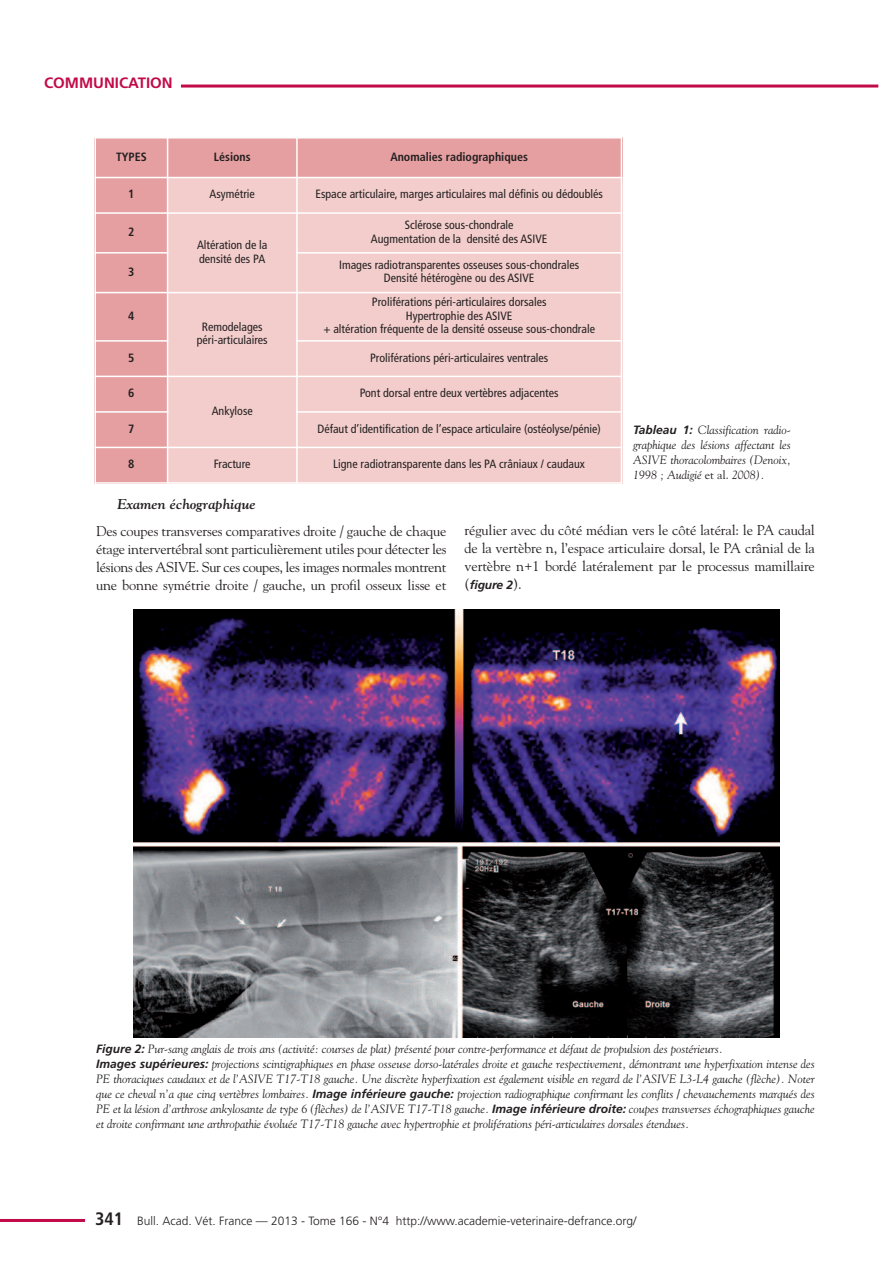
<style>
.page{position:relative;width:893px;height:1263px;background:#fff}
.page>*{position:absolute;margin:0;border:0;box-sizing:border-box;transform-origin:0 0}
.t1{font:700 15px "Frutiger";color:#c30a49}
.t2{font:14.25px/18px "Goudy";letter-spacing:-.01em;color:#231f20;text-align:justify}
.t3{font:italic 700 14.25px "Goudy";color:#231f20}
.t4{font:italic 12px/15px "Goudy";color:#231f20;text-align:justify}
.t5{font:condensed 12px/13.5px "Frutiger LT Std";color:#231f20;text-align:center}
.t6{font:300 12px "Frutiger";color:#231f20}
.t7{font:700 condensed 12px "Frutiger";color:#231f20}
.t8{font:italic 700 12px "Frutiger";letter-spacing:-.01em;color:#231f20}
.s1{font-family:"Frutiger";font-weight:700}
.s2{font-style:normal}
.s3{font-family:"Goudy";font-weight:400;font-style:normal;font-size:14.25px}
.s4{font-weight:700;font-stretch:condensed;font-size:18px}
</style>
<div class="page">
<hr style="left:181px;top:85px;width:697px;height:3px;background:#c30a49">
<hr style="left:0;top:1219px;width:85px;height:3px;background:#c30a49">
<div style="left:94px;top:137px;width:74px;height:41px;background:#e59fa1"></div>
<div style="left:168px;top:137px;width:129px;height:41px;background:#e59fa1"></div>
<div style="left:297px;top:137px;width:325px;height:41px;background:#e59fa1"></div>
<div style="left:94px;top:178px;width:74px;height:35px;background:#e59fa1"></div>
<div style="left:168px;top:178px;width:129px;height:35px;background:#f2cdcb"></div>
<div style="left:297px;top:178px;width:325px;height:35px;background:#f2cdcb"></div>
<div style="left:94px;top:213px;width:74px;height:40px;background:#e59fa1"></div>
<div style="left:168px;top:213px;width:129px;height:80px;background:#f2cdcb"></div>
<div style="left:297px;top:213px;width:325px;height:40px;background:#f2cdcb"></div>
<div style="left:94px;top:253px;width:74px;height:40px;background:#e59fa1"></div>
<div style="left:297px;top:253px;width:325px;height:40px;background:#f2cdcb"></div>
<div style="left:94px;top:293px;width:74px;height:48px;background:#e59fa1"></div>
<div style="left:168px;top:293px;width:129px;height:83px;background:#f2cdcb"></div>
<div style="left:297px;top:293px;width:325px;height:48px;background:#f2cdcb"></div>
<div style="left:94px;top:341px;width:74px;height:35px;background:#e59fa1"></div>
<div style="left:297px;top:341px;width:325px;height:35px;background:#f2cdcb"></div>
<div style="left:94px;top:376px;width:74px;height:36px;background:#e59fa1"></div>
<div style="left:168px;top:376px;width:129px;height:71px;background:#f2cdcb"></div>
<div style="left:297px;top:376px;width:325px;height:36px;background:#f2cdcb"></div>
<div style="left:94px;top:412px;width:74px;height:35px;background:#e59fa1"></div>
<div style="left:297px;top:412px;width:325px;height:35px;background:#f2cdcb"></div>
<div style="left:94px;top:447px;width:74px;height:37px;background:#e59fa1"></div>
<div style="left:168px;top:447px;width:129px;height:37px;background:#f2cdcb"></div>
<div style="left:297px;top:447px;width:325px;height:37px;background:#f2cdcb"></div>
<hr style="left:94px;top:137px;width:2px;height:347px;background:#fff">
<hr style="left:167px;top:137px;width:1px;height:347px;background:#fff">
<hr style="left:296px;top:137px;width:2px;height:347px;background:#fff">
<hr style="left:621px;top:137px;width:1px;height:347px;background:#fff">
<hr style="left:94px;top:137px;width:528px;height:1px;background:#fff">
<hr style="left:94px;top:177px;width:528px;height:1px;background:#fff">
<hr style="left:94px;top:212px;width:528px;height:2px;background:#fff">
<hr style="left:94px;top:252px;width:74px;height:2px;background:#fff">
<hr style="left:296px;top:252px;width:326px;height:2px;background:#fff">
<hr style="left:94px;top:292px;width:528px;height:1px;background:#fff">
<hr style="left:94px;top:340px;width:74px;height:2px;background:#fff">
<hr style="left:296px;top:340px;width:326px;height:2px;background:#fff">
<hr style="left:94px;top:376px;width:528px;height:1px;background:#fff">
<hr style="left:94px;top:411px;width:74px;height:2px;background:#fff">
<hr style="left:296px;top:411px;width:326px;height:2px;background:#fff">
<hr style="left:94px;top:447px;width:528px;height:1px;background:#fff">
<hr style="left:94px;top:482px;width:528px;height:2px;background:#fff">
<img style="left:133px;top:609px;width:646px;height:429px">
<p class="t1" style="left:44px;top:76px;width:130px">COMMUNICATION</p>
<p class="t7" style="left:116px;top:152px;width:32px">TYPES</p>
<p class="t7" style="left:214px;top:152px;width:38px">Lésions</p>
<p class="t7" style="left:390px;top:152px;width:139px">Anomalies radiographiques</p>
<p class="t7" style="left:128px;top:189px;width:8px">1</p>
<p class="t5" style="left:210px;top:188px;width:47px">Asymétrie</p>
<p class="t5" style="left:316px;top:188px;width:289px">Espace articulaire, marges articulaires mal définis ou dédoublés</p>
<p class="t7" style="left:128px;top:227px;width:8px">2</p>
<p class="t5" style="left:197px;top:239px;width:72px;text-align:left">Altération de la densité des PA</p>
<p class="t5" style="left:371px;top:219px;width:178px">Sclérose sous-chondrale<br>Augmentation de la densité des ASIVE</p>
<p class="t7" style="left:128px;top:267px;width:8px">3</p>
<p class="t5" style="left:339px;top:259px;width:242px">Images radiotransparentes osseuses sous-chondrales<br>Densité hétérogène ou des ASIVE</p>
<p class="t7" style="left:128px;top:311px;width:8px">4</p>
<p class="t5" style="left:197px;top:321px;width:72px">Remodelages péri-articulaires</p>
<p class="t5" style="left:323px;top:296px;width:273px">Proliférations péri-articulaires dorsales<br>Hypertrophie des ASIVE<br>+ altération fréquente de la densité osseuse sous-chondrale</p>
<p class="t7" style="left:128px;top:353px;width:8px">5</p>
<p class="t5" style="left:370px;top:352px;width:180px">Proliférations péri-articulaires ventrales</p>
<p class="t7" style="left:128px;top:388px;width:8px">6</p>
<p class="t5" style="left:212px;top:405px;width:43px">Ankylose</p>
<p class="t5" style="left:360px;top:387px;width:200px">Pont dorsal entre deux vertèbres adjacentes</p>
<p class="t7" style="left:128px;top:424px;width:8px">7</p>
<p class="t5" style="left:318px;top:423px;width:285px">Défaut d’identification de l’espace articulaire (ostéolyse/pénie)</p>
<p class="t7" style="left:128px;top:459px;width:8px">8</p>
<p class="t5" style="left:214px;top:458px;width:38px">Fracture</p>
<p class="t5" style="left:333px;top:458px;width:253px">Ligne radiotransparente dans les PA crâniaux / caudaux</p>
<p class="t4" style="left:633px;top:422px;width:159px"><span class="s1">Tableau 1:</span> Classification radio&shy;graphique des lésions affectant les ASIVE thoracolombaires (Denoix, 1998 ; Audigié <span class="s2">et al.</span> 2008).</p>
<p class="t3" style="left:117px;top:496px;width:140px">Examen échographique</p>
<p class="t2" style="left:96px;top:522px;width:352px">Des coupes transverses comparatives droite / gauche de chaque étage intervertébral sont particulièrement utiles pour détecter les lésions des ASIVE. Sur ces coupes, les images normales montrent une bonne symétrie droite / gauche, un profil osseux lisse et</p>
<p class="t2" style="left:465px;top:521px;width:352px">régulier avec du côté médian vers le côté latéral: le PA caudal de la vertèbre n, l’espace articulaire dorsal, le PA crânial de la vertèbre n+1 bordé latéralement par le processus mamillaire</p>
<p class="t8" style="left:465px;top:580px;width:59px"><span class="s3">(</span>figure 2<span class="s3">).</span></p>
<p class="t4" style="left:96px;top:1041px;width:720px;text-align:left"><span class="s1">Figure 2:</span> Pur-sang anglais de trois ans (activité: courses de plat) présenté pour contre-performance et défaut de propulsion des postérieurs.<br><span class="s1">Images supérieures:</span> projections scintigraphiques en phase osseuse dorso-latérales droite et gauche respectivement, démontrant une hyperfixation intense des PE thoraciques caudaux et de l’ASIVE T17-T18 gauche. Une discrète hyperfixation est également visible en regard de l’ASIVE L3-L4 gauche (flèche). Noter que ce cheval n’a que cinq vertèbres lombaires. <span class="s1">Image inférieure gauche:</span> projection radiographique confirmant les conflits / chevauchements marqués des PE et la lésion d’arthrose ankylosante de type 6 (flèches) de l’ASIVE T17-T18 gauche. <span class="s1">Image inférieure droite:</span> coupes transverses échographiques gauche et droite confirmant une arthropathie évoluée T17-T18 gauche avec hypertrophie et proliférations péri-articulaires dorsales étendues.</p>
<p class="t6" style="left:95px;top:1216px;width:543px"><span class="s4">341</span> Bull. Acad. Vét. France — 2013 - Tome 166 - N°4 http://www.academie-veterinaire-defrance.org/</p>
</div>
